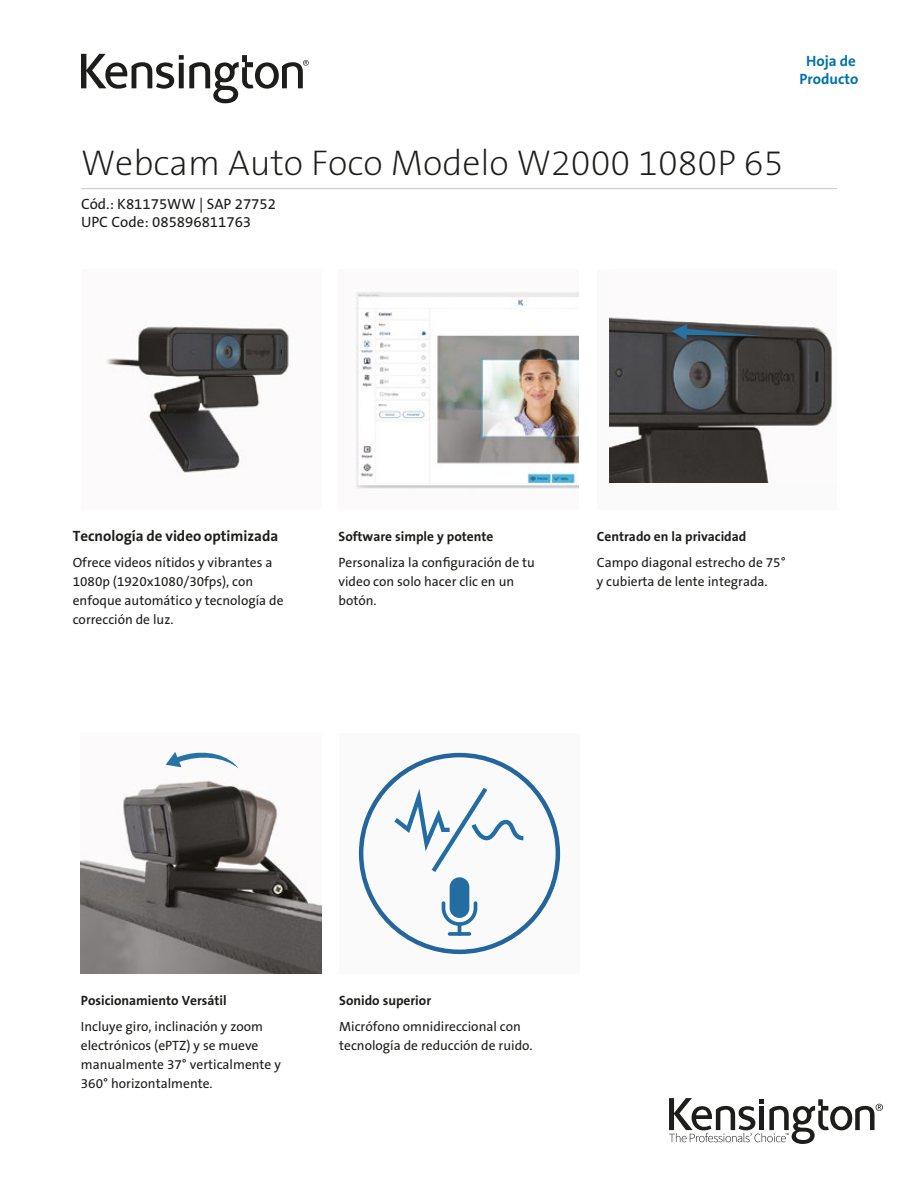
<style>
.page{position:relative;width:918px;height:1188px;background:#fff}
.page>*{position:absolute;margin:0;border:0;box-sizing:border-box;transform-origin:0 0}
.t1{font:36px "The Sans KENSINGTON2 XL";color:#1d1d1b}
.t2{font:15px/18px "The Sans KENSINGTON5 Rg";color:#1d1d1b}
.t3{font:15px "The Sans KENSINGTON7 Bd";color:#1d1d1b}
.t4{font:15px/18px "The Sans KENSINGTON7 Bd";color:#0172ad;text-align:center}
.t5{font:13.5px/18.9px "The Sans KENSINGTON5 Rg";color:#1d1d1b}
.t6{font:13.5px "The Sans KENSINGTON7 Bd";color:#1d1d1b}
</style>
<div class="page">
<hr style="left:81px;top:188px;width:756px;height:1px;background:#c6c6c6">
<svg style="left:81px;top:54px;width:228px;height:49px"></svg>
<div style="left:597px;top:270px;width:239px;height:239px;background:#fafafa"></div>
<div style="left:339px;top:733px;width:241px;height:241px;background:#fafafa"></div>
<img style="left:355px;top:292px;width:224px;height:197px">
<img style="left:81px;top:764px;width:240px;height:210px">
<img style="left:610px;top:317px;width:222px;height:166px">
<div style="left:359px;top:753px;width:201px;height:201px;border:4px solid #24659c;border-radius:50%"></div>
<svg style="left:394px;top:788px;width:129px;height:84px"></svg>
<div style="left:450px;top:877px;width:19px;height:41px;background:#236da3;border-radius:10px"></div>
<hr style="left:458px;top:922px;width:3px;height:14px;background:#236da3;border-radius:2px">
<svg style="left:448px;top:932px;width:23px;height:4px"></svg>
<svg style="left:442px;top:901px;width:35px;height:25px"></svg>
<img style="left:106px;top:323px;width:183px;height:153px">
<svg style="left:672px;top:324px;width:91px;height:16px"></svg>
<svg style="left:166px;top:752px;width:73px;height:17px"></svg>
<svg style="left:669px;top:1098px;width:214px;height:46px"></svg>
<p class="t4" style="left:800px;top:52px;width:60px">Hoja de<br>Producto</p>
<h1 class="t1" style="left:81px;top:143px;width:704px">Webcam Auto Foco Modelo W2000 1080P 65</h1>
<p class="t2" style="left:81px;top:196px;width:197px">Cód.: K81175WW | SAP 27752<br>UPC Code: 085896811763</p>
<p class="t3" style="left:73px;top:528px;width:207px">Tecnología de video optimizada</p>
<p class="t5" style="left:73px;top:553px;width:212px">Ofrece videos nítidos y vibrantes a<br>1080p (1920x1080/30fps), con enfoque automático y tecnología de corrección de luz.</p>
<p class="t6" style="left:339px;top:529px;width:156px">Software simple y potente</p>
<p class="t5" style="left:339px;top:554px;width:198px">Personaliza la configuración de tu video con solo hacer clic en un botón.</p>
<p class="t6" style="left:597px;top:529px;width:151px">Centrado en la privacidad</p>
<p class="t5" style="left:597px;top:553px;width:191px">Campo diagonal estrecho de 75° y cubierta de lente integrada.</p>
<p class="t6" style="left:81px;top:993px;width:147px">Posicionamiento Versátil</p>
<p class="t5" style="left:81px;top:1017px;width:202px">Incluye giro, inclinación y zoom electrónicos (ePTZ) y se mueve manualmente 37° verticalmente y<br>360° horizontalmente.</p>
<p class="t6" style="left:339px;top:993px;width:93px">Sonido superior</p>
<p class="t5" style="left:339px;top:1017px;width:195px">Micrófono omnidireccional con tecnología de reducción de ruido.</p>
</div>
